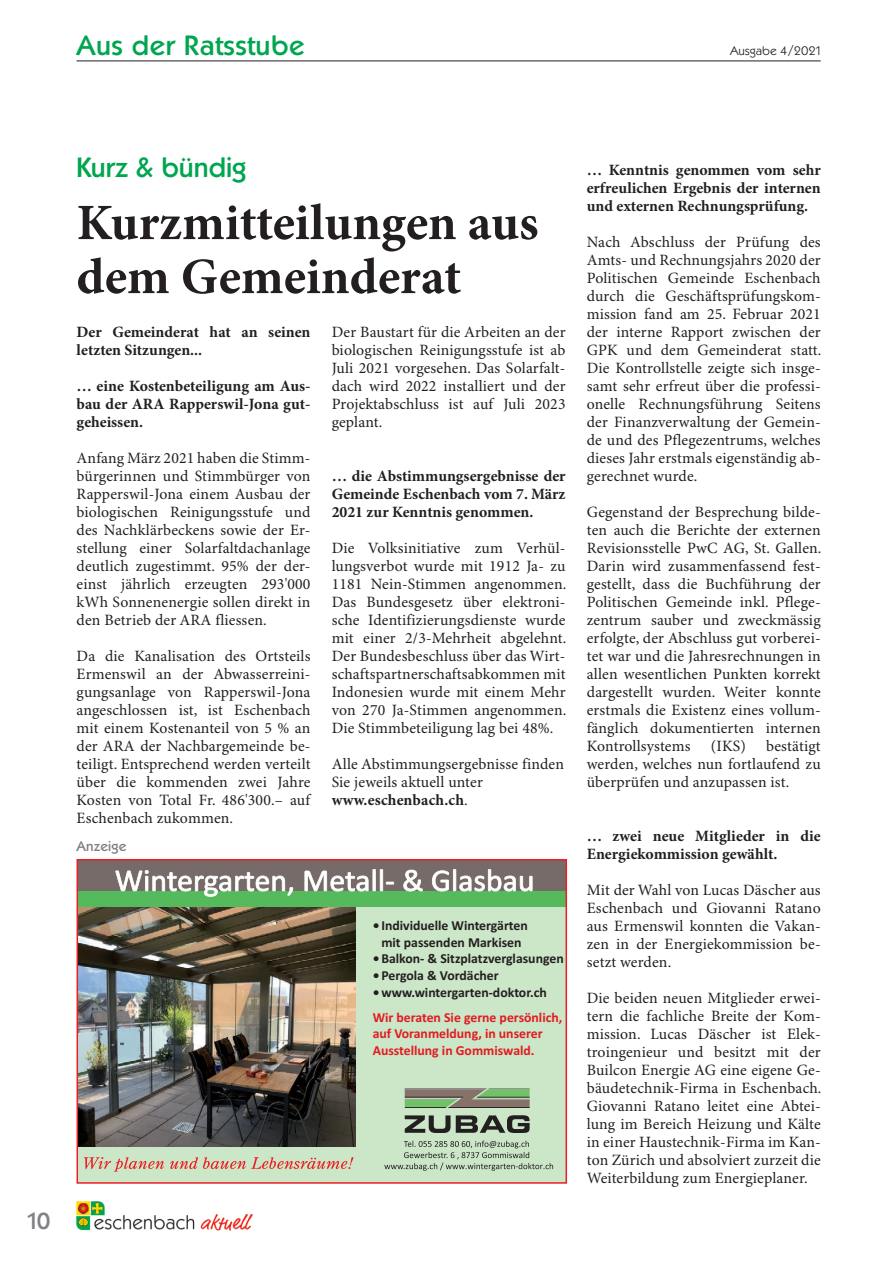
<style>
.page{position:relative;width:893px;height:1263px;background:#fff}
.page>*{position:absolute;margin:0;border:0;box-sizing:border-box;transform-origin:0 0}
.t1{font:700 51px/54px "Minion Pro";color:#231f20}
.t2{font:500 27px "Koblenz TS";letter-spacing:.02em;color:#00a54f}
.t3{font:500 27px "Koblenz TS";color:#00a54f}
.t4{font:500 22.5px "Koblenz TS";color:#808285}
.t5{font:15.75px/18px "Minion Pro";letter-spacing:.01em;color:#231f20;text-align:justify}
.t6{font:700 15.75px/18px "Minion Pro";color:#231f20;text-align:justify}
.t7{font:700 13.8px/16.5px "Calibri";color:#231f20;text-align:center}
.t8{font:700 13.8px/16.5px "Calibri";color:#e21a21}
.t9{font:500 13.5px "Koblenz TS";letter-spacing:.01em;color:#808285}
.t10{font:300 12px "Koblenz TS";color:#231f20}
.s1{font-weight:700}
</style>
<div class="page">
<hr style="left:77px;top:61px;width:744px;height:1px;background:#231f20">
<img style="left:76px;top:1201px;width:177px;height:30px">
<div style="left:77px;top:906px;width:489px;height:276px;background:#cce6c8"></div>
<img style="left:80px;top:907px;width:275px;height:240px">
<div style="left:77px;top:860px;width:489px;height:32px;background:#766b68"></div>
<div style="left:77px;top:891px;width:489px;height:16px;background:#55ba5c"></div>
<svg style="left:115px;top:870px;width:178px;height:27px"></svg>
<svg style="left:304px;top:869px;width:90px;height:22px"></svg>
<svg style="left:403px;top:870px;width:20px;height:21px"></svg>
<svg style="left:432px;top:869px;width:101px;height:22px"></svg>
<svg style="left:84px;top:1157px;width:80px;height:14px"></svg>
<svg style="left:170px;top:1157px;width:183px;height:12px"></svg>
<svg style="left:405px;top:1115px;width:125px;height:18px"></svg>
<svg style="left:405px;top:1088px;width:125px;height:20px;background:#7d8c6c"></svg>
<hr style="left:405px;top:1088px;width:82px;height:1px;background:#231f20">
<hr style="left:489px;top:1088px;width:41px;height:1px;background:#231f20">
<svg style="left:384px;top:1140px;width:169px;height:31px"></svg>
<div style="left:77px;top:859px;width:490px;height:325px;border:2px solid #ec1d25"></div>
<h2 class="t2" style="left:77px;top:29px;width:230px">Aus der Ratsstube</h2>
<p class="t10" style="left:730px;top:43px;width:94px">Ausgabe 4/2021</p>
<h3 class="t4" style="left:26px;top:1207px;width:26px">10</h3>
<h2 class="t3" style="left:77px;top:151px;width:171px">Kurz &amp; bündig</h2>
<h1 class="t1" style="left:77px;top:198px;width:463px">Kurzmitteilungen aus dem Gemeinderat</h1>
<p class="t6" style="left:77px;top:324px;width:235px">Der Gemeinderat hat an seinen letzten Sitzungen...</p>
<p class="t6" style="left:77px;top:378px;width:235px">… eine Kostenbeteiligung am Aus&shy;bau der ARA Rapperswil-Jona gut&shy;geheissen.</p>
<p class="t5" style="left:77px;top:450px;width:235px">Anfang März 2021 haben die Stimm&shy;bürgerinnen und Stimmbürger von Rapperswil-Jona einem Ausbau der biologischen Reinigungsstufe und des Nachklärbeckens sowie der Er&shy;stellung einer Solarfaltdachanlage deutlich zugestimmt. 95% der der&shy;einst jährlich erzeugten 293'000 kWh Sonnenenergie sollen direkt in den Betrieb der ARA fliessen.</p>
<p class="t5" style="left:77px;top:648px;width:235px">Da die Kanalisation des Ortsteils Ermenswil an der Abwasserreini&shy;gungsanlage von Rapperswil-Jona angeschlossen ist, ist Eschenbach mit einem Kostenanteil von 5 % an der ARA der Nachbargemeinde be&shy;teiligt. Entsprechend werden verteilt über die kommenden zwei Jahre Kosten von Total Fr. 486'300.– auf Eschenbach zukommen.</p>
<p class="t5" style="left:332px;top:324px;width:235px">Der Baustart für die Arbeiten an der biologischen Reinigungsstufe ist ab Juli 2021 vorgesehen. Das Solarfalt&shy;dach wird 2022 installiert und der Projektabschluss ist auf Juli 2023 geplant.</p>
<p class="t6" style="left:332px;top:468px;width:235px">… die Abstimmungsergebnisse der Gemeinde Eschenbach vom 7. März 2021 zur Kenntnis genommen.</p>
<p class="t5" style="left:332px;top:540px;width:236px">Die Volksinitiative zum Verhül&shy;lungsverbot wurde mit 1912 Ja- zu 1181 Nein-Stimmen angenommen.<br>Das Bundesgesetz über elektroni&shy;sche Identifizierungsdienste wurde mit einer 2/3-Mehrheit abgelehnt.<br>Der Bundesbeschluss über das Wirt&shy;schaftspartnerschaftsabkommen mit Indonesien wurde mit einem Mehr von 270 Ja-Stimmen angenommen.<br>Die Stimmbeteiligung lag bei 48%.</p>
<p class="t5" style="left:332px;top:756px;width:234px;text-align:left">Alle Abstimmungsergebnisse finden<br>Sie jeweils aktuell unter <span class="s1">www.eschenbach.ch</span>.</p>
<p class="t9" style="left:77px;top:838px;width:51px">Anzeige</p>
<p class="t7" style="left:373px;top:917px;width:157px">• Individuelle Wintergärten mit passenden Markisen</p>
<p class="t7" style="left:373px;top:950px;width:193px">• Balkon- &amp; Sitzplatzverglasungen</p>
<p class="t7" style="left:373px;top:966px;width:128px">• Pergola &amp; Vordächer</p>
<p class="t7" style="left:373px;top:983px;width:176px">• www.wintergarten-doktor.ch</p>
<p class="t8" style="left:373px;top:1008px;width:191px">Wir beraten Sie gerne persönlich, auf Voranmeldung, in unserer<br>Ausstellung in Gommiswald.</p>
<p class="t6" style="left:587px;top:162px;width:235px">… Kenntnis genommen vom sehr erfreulichen Ergebnis der internen und externen Rechnungsprüfung.</p>
<p class="t5" style="left:587px;top:234px;width:236px">Nach Abschluss der Prüfung des Amts- und Rechnungsjahrs 2020 der Politischen Gemeinde Eschenbach durch die Geschäftsprüfungskom&shy;mission fand am 25. Februar 2021 der interne Rapport zwischen der GPK und dem Gemeinderat statt.<br>Die Kontrollstelle zeigte sich insge&shy;samt sehr erfreut über die professi&shy;onelle Rechnungsführung Seitens der Finanzverwaltung der Gemein&shy;de und des Pflegezentrums, welches dieses Jahr erstmals eigenständig ab&shy;gerechnet wurde.</p>
<p class="t5" style="left:587px;top:504px;width:236px">Gegenstand der Besprechung bilde&shy;ten auch die Berichte der externen Revisionsstelle PwC AG, St. Gallen.<br>Darin wird zusammenfassend fest&shy;gestellt, dass die Buchführung der Politischen Gemeinde inkl. Pflege&shy;zentrum sauber und zweckmässig erfolgte, der Abschluss gut vorberei&shy;tet war und die Jahresrechnungen in allen wesentlichen Punkten korrekt dargestellt wurden. Weiter konnte erstmals die Existenz eines vollum&shy;fänglich dokumentierten internen Kontrollsystems</p>
<p class="t5" style="left:587px;top:738px;width:235px;text-indent:179px">bestätigt werden, welches nun fortlaufend zu überprüfen und anzupassen ist.</p>
<p class="t6" style="left:587px;top:828px;width:235px">… zwei neue Mitglieder in die<br>Energiekommission gewählt.</p>
<p class="t5" style="left:587px;top:882px;width:235px">Mit der Wahl von Lucas Däscher aus Eschenbach und Giovanni Ratano aus Ermenswil konnten die Vakan&shy;zen in der Energiekommission be&shy;setzt werden.</p>
<p class="t5" style="left:587px;top:990px;width:236px">Die beiden neuen Mitglieder erwei&shy;tern die fachliche Breite der Kom&shy;mission. Lucas Däscher ist Elek&shy;troingenieur und besitzt mit der Builcon Energie AG eine eigene Ge&shy;bäudetechnik-Firma in Eschenbach.<br>Giovanni Ratano leitet eine Abtei&shy;lung im Bereich Heizung und Kälte in einer Haustechnik-Firma im Kan&shy;ton Zürich und absolviert zurzeit die Weiterbildung zum Energieplaner.</p>
<p class="t5" style="left:711px;top:738px;width:36px">(IKS)</p>
</div>
